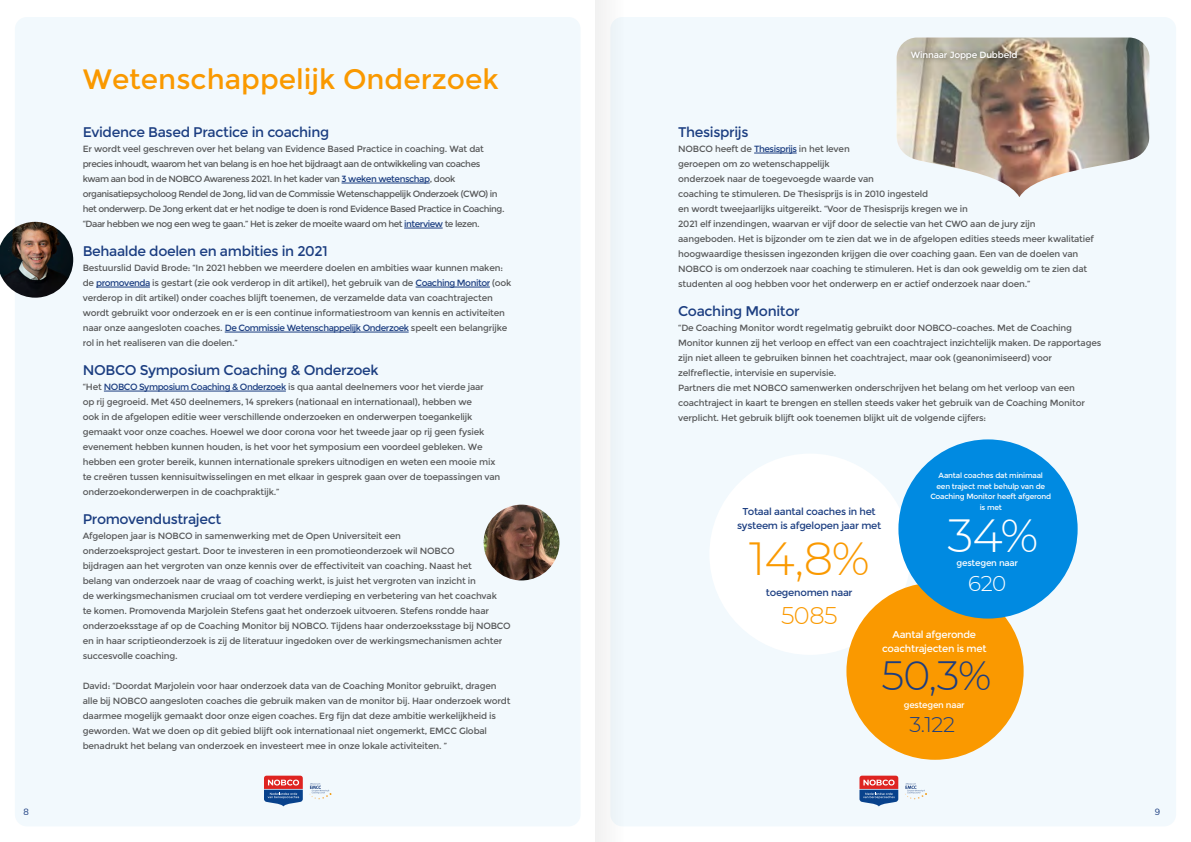
<style>
.page{position:relative;width:1191px;height:842px;background:#fff}
.page>*{position:absolute;margin:0;border:0;box-sizing:border-box;transform-origin:0 0}
.t1{font:300 46.4px "Montserrat";color:#fa9900}
.t2{font:300 46.4px "Montserrat";color:#fff}
.t3{font:300 40.8px "Montserrat";color:#1c3d80}
.t4{font:28px "Montserrat";color:#fa9900}
.t5{font:300 24.1px "Montserrat";color:#fa9900}
.t6{font:300 21.4px "Montserrat";color:#fff}
.t7{font:300 21.2px "Montserrat";color:#1c3d80}
.t8{font:14px "Montserrat";letter-spacing:-.025em;color:#1c3e81}
.t9{font:10px/14px "Montserrat";letter-spacing:-.025em;color:#1c3e81;text-align:center}
.t10{font:10px/14px "Montserrat";letter-spacing:-.025em;color:#fff;text-align:center}
.t11{font:9px/15px "Montserrat";letter-spacing:-.02em;color:#58595a}
.t12{font:9px/15px "Montserrat";letter-spacing:-.05em;color:#58595a}
.t13{font:9px "Montserrat";letter-spacing:-.02em;color:#fff}
.t14{font:9px "Nunito";color:#1c3e81}
.t15{font:8.9px "Montserrat";letter-spacing:-.025em;color:#fff}
.t16{font:8.8px "Montserrat";letter-spacing:-.025em;color:#fff}
.t17{font:7.5px/10.5px "Montserrat";letter-spacing:-.025em;color:#fff;text-align:center}
.s1{color:#1c3e81}
</style>
<div class="page">
<div style="left:610px;top:17px;width:566px;height:809px;background:#f2f9fd;border-radius:12px"></div>
<div style="left:15px;top:17px;width:565px;height:809px;background:#f2f9fd;border-radius:12px"></div>
<div style="left:595px;top:0;width:58px;height:842px;background:#f2f9fd"></div>
<hr style="left:754px;top:153px;width:42px;height:1px;background:#1c3e81">
<hr style="left:341px;top:183px;width:89px;height:1px;background:#1c3e81">
<hr style="left:404px;top:228px;width:38px;height:1px;background:#1c3e81">
<hr style="left:96px;top:287px;width:54px;height:1px;background:#1c3e81">
<hr style="left:415px;top:287px;width:75px;height:1px;background:#1c3e81">
<hr style="left:225px;top:332px;width:184px;height:1px;background:#1c3e81">
<hr style="left:104px;top:391px;width:182px;height:1px;background:#1c3e81">
<img style="left:0;top:222px;width:73px;height:76px">
<img style="left:483px;top:505px;width:76px;height:75px;border-radius:38px">
<img style="left:896px;top:38px;width:253px;height:159px">
<div style="left:709px;top:454px;width:201px;height:201px;background:#fff;border-radius:50%"></div>
<div style="left:846px;top:583px;width:177px;height:177px;background:#fa9900;border-radius:50%"></div>
<div style="left:898px;top:439px;width:179px;height:179px;background:#008ae1;border-radius:50%"></div>
<svg style="left:859px;top:776px;width:39px;height:30px"></svg>
<svg style="left:905px;top:783px;width:22px;height:16px"></svg>
<svg style="left:264px;top:776px;width:39px;height:30px"></svg>
<svg style="left:309px;top:783px;width:22px;height:16px"></svg>
<div style="left:906px;top:46px;width:116px;height:19px;background:#000;opacity:.5"></div>
<p class="t14" style="left:24px;top:805px;width:7px">8</p>
<h3 class="t4" style="left:83px;top:62px;width:417px">Wetenschappelijk Onderzoek</h3>
<h3 class="t8" style="left:83px;top:124px;width:248px">Evidence Based Practice in coaching</h3>
<p class="t12" style="left:83px;top:142px;width:423px">Er wordt veel geschreven over het belang van Evidence Based Practice in coaching. Wat dat precies inhoudt, waarom het van belang is en hoe het bijdraagt aan de ontwikkeling van coaches kwam aan bod in de NOBCO Awareness 2021. In het kader van <span class="s1">3 weken wetenschap</span>, dook organisatiepsycholoog Rendel de Jong, lid van de Commissie Wetenschappelijk Onderzoek (CWO) in het onderwerp. De Jong erkent dat er het nodige te doen is rond Evidence Based Practice in Coaching. “Daar hebben we nog een weg te gaan.” Het is zeker de moeite waard om het <span class="s1">interview</span> te lezen.</p>
<h3 class="t8" style="left:83px;top:243px;width:247px">Behaalde doelen en ambities in 2021</h3>
<p class="t11" style="left:83px;top:261px;width:430px">Bestuurslid David Brode: “In 2021 hebben we meerdere doelen en ambities waar kunnen maken: de <span class="s1">promovenda</span> is gestart (zie ook verderop in dit artikel), het gebruik van de <span class="s1">Coaching Monitor</span> (ook verderop in dit artikel) onder coaches blijft toenemen, de verzamelde data van coachtrajecten wordt gebruikt voor onderzoek en er is een continue informatiestroom van kennis en activiteiten naar onze aangesloten coaches. <span class="s1">De Commissie Wetenschappelijk Onderzoek</span> speelt een belangrijke rol in het realiseren van die doelen.”</p>
<h3 class="t8" style="left:83px;top:362px;width:297px">NOBCO Symposium Coaching &amp; Onderzoek</h3>
<p class="t11" style="left:83px;top:380px;width:419px">“Het <span class="s1">NOBCO Symposium Coaching &amp; Onderzoek</span> is qua aantal deelnemers voor het vierde jaar<br>op rij gegroeid. Met 450 deelnemers, 14 sprekers (nationaal en internationaal), hebben we<br>ook in de afgelopen editie weer verschillende onderzoeken en onderwerpen toegankelijk gemaakt voor onze coaches. Hoewel we door corona voor het tweede jaar op rij geen fysiek evenement hebben kunnen houden, is het voor het symposium een voordeel gebleken. We hebben een groter bereik, kunnen internationale sprekers uitnodigen en weten een mooie mix te creëren tussen kennisuitwisselingen en met elkaar in gesprek gaan over de toepassingen van onderzoekonderwerpen in de coachpraktijk.”</p>
<h3 class="t8" style="left:83px;top:511px;width:140px">Promovendustraject</h3>
<p class="t11" style="left:83px;top:529px;width:429px">Afgelopen jaar is NOBCO in samenwerking met de Open Universiteit een<br>onderzoeksproject gestart. Door te investeren in een promotieonderzoek wil NOBCO<br>bijdragen aan het vergroten van onze kennis over de effectiviteit van coaching. Naast het<br>belang van onderzoek naar de vraag of coaching werkt, is juist het vergroten van inzicht in<br>de werkingsmechanismen cruciaal om tot verdere verdieping en verbetering van het coachvak<br>te komen. Promovenda Marjolein Stefens gaat het onderzoek uitvoeren. Stefens rondde haar onderzoeksstage af op de Coaching Monitor bij NOBCO. Tijdens haar onderzoeksstage bij NOBCO en in haar scriptieonderzoek is zij de literatuur ingedoken over de werkingsmechanismen achter succesvolle coaching.</p>
<p class="t11" style="left:83px;top:679px;width:429px">David: “Doordat Marjolein voor haar onderzoek data van de Coaching Monitor gebruikt, dragen alle bij NOBCO aangesloten coaches die gebruik maken van de monitor bij. Haar onderzoek wordt daarmee mogelijk gemaakt door onze eigen coaches. Erg fijn dat deze ambitie werkelijkheid is geworden. Wat we doen op dit gebied blijft ook internationaal niet ongemerkt, EMCC Global benadrukt het belang van onderzoek en investeert mee in onze lokale activiteiten. ”</p>
<p class="t13" style="left:911px;top:49px;width:108px">Winnaar Joppe Dubbeld</p>
<h3 class="t8" style="left:678px;top:124px;width:72px">Thesisprijs</h3>
<p class="t11" style="left:678px;top:142px;width:417px">NOBCO heeft de <span class="s1">Thesisprijs</span> in het leven<br>geroepen om zo wetenschappelijk<br>onderzoek naar de toegevoegde waarde van<br>coaching te stimuleren. De Thesisprijs is in 2010 ingesteld<br>en wordt tweejaarlijks uitgereikt. “Voor de Thesisprijs kregen we in<br>2021 elf inzendingen, waarvan er vijf door de selectie van het CWO aan de jury zijn aangeboden. Het is bijzonder om te zien dat we in de afgelopen edities steeds meer kwalitatief hoogwaardige thesissen ingezonden krijgen die over coaching gaan. Een van de doelen van NOBCO is om onderzoek naar coaching te stimuleren. Het is dan ook geweldig om te zien dat studenten al oog hebben voor het onderwerp en er actief onderzoek naar doen.”</p>
<h3 class="t8" style="left:678px;top:303px;width:123px">Coaching Monitor</h3>
<p class="t11" style="left:678px;top:321px;width:424px">“De Coaching Monitor wordt regelmatig gebruikt door NOBCO-coaches. Met de Coaching Monitor kunnen zij het verloop en effect van een coachtraject inzichtelijk maken. De rapportages zijn niet alleen te gebruiken binnen het coachtraject, maar ook (geanonimiseerd) voor zelfreflectie, intervisie en supervisie.<br>Partners die met NOBCO samenwerken onderschrijven het belang om het verloop van een coachtraject in kaart te brengen en stellen steeds vaker het gebruik van de Coaching Monitor verplicht. Het gebruik blijft ook toenemen blijkt uit de volgende cijfers:</p>
<p class="t9" style="left:737px;top:504px;width:146px">Totaal aantal coaches in het systeem is afgelopen jaar met</p>
<h1 class="t1" style="left:749px;top:527px;width:122px">14,8%</h1>
<p class="t9" style="left:766px;top:586px;width:88px">toegenomen naar</p>
<h3 class="t5" style="left:781px;top:599px;width:58px">5085</h3>
<p class="t17" style="left:930px;top:470px;width:122px">Aantal coaches dat minimaal<br>een traject met behulp van de<br>Coaching Monitor heeft afgerond is met</p>
<h1 class="t2" style="left:947px;top:504px;width:92px">34%</h1>
<p class="t15" style="left:956px;top:558px;width:63px">gestegen naar</p>
<h3 class="t6" style="left:968px;top:569px;width:40px">620</h3>
<p class="t10" style="left:882px;top:627px;width:106px">Aantal afgeronde coachtrajecten is met</p>
<h2 class="t3" style="left:881px;top:647px;width:112px">50,3%</h2>
<p class="t16" style="left:904px;top:700px;width:62px">gestegen naar</p>
<h3 class="t7" style="left:909px;top:710px;width:47px">3.122</h3>
<p class="t14" style="left:1154px;top:805px;width:7px">9</p>
</div>
